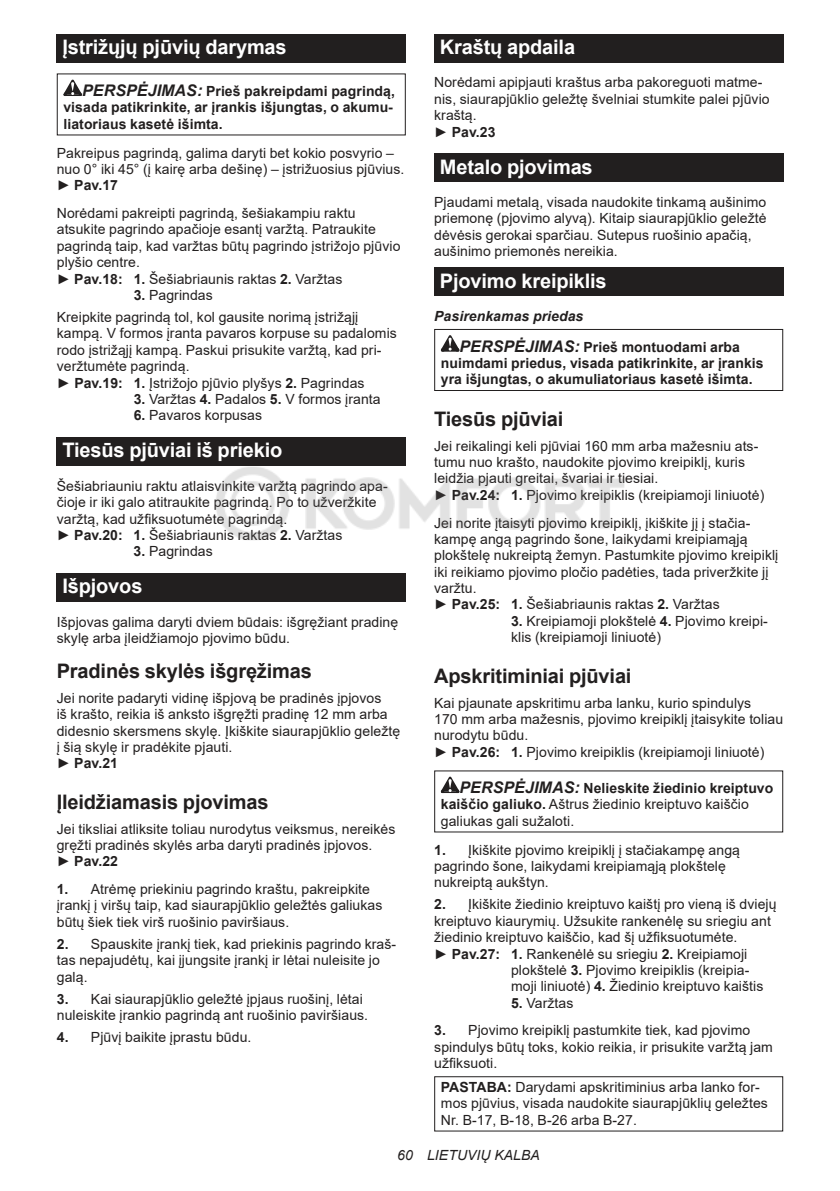
<style>
.page{position:relative;width:840px;height:1191px;background:#fff}
.page>*{position:absolute;margin:0;border:0;box-sizing:border-box;transform-origin:0 0}
.t1{font:700 20px "Arial";letter-spacing:-.01em;color:#fff}
.t2{font:700 20px "Arial";letter-spacing:-.01em;color:#221f1f}
.t3{font:14px/16.4px "Arial";letter-spacing:.005em;color:#221f1f}
.t4{font:700 14px/16.4px "Arial";letter-spacing:.005em;color:#221f1f}
.t5{font:italic 700 14px/30.6px "Arial";letter-spacing:.005em;color:#221f1f}
.t6{font:italic 14px "Arial";letter-spacing:.005em;color:#221f1f}
.s1{font-style:italic;font-size:16px}
.s2{font-weight:700}
.s3{font-size:16px}
.s4{font-style:normal}
.s5{font-weight:700;font-style:italic;font-size:16px}
</style>
<div class="page">
<div style="left:57px;top:34px;width:348px;height:29px;background:#221f1f"></div>
<svg style="left:63px;top:80px;width:19px;height:16px"></svg>
<div style="left:57px;top:437px;width:348px;height:29px;background:#221f1f"></div>
<div style="left:57px;top:573px;width:348px;height:29px;background:#221f1f"></div>
<div style="left:434px;top:34px;width:348px;height:29px;background:#221f1f"></div>
<div style="left:434px;top:154px;width:348px;height:28px;background:#221f1f"></div>
<div style="left:434px;top:267px;width:348px;height:29px;background:#221f1f"></div>
<svg style="left:440px;top:335px;width:19px;height:16px"></svg>
<div style="left:434px;top:329px;width:348px;height:62px;border:1px solid #221f1f"></div>
<svg style="left:440px;top:776px;width:19px;height:17px"></svg>
<div style="left:434px;top:1076px;width:348px;height:55px;border:1px solid #221f1f"></div>
<img style="left:216px;top:457px;width:409px;height:83px">
<h1 class="t1" style="left:62px;top:33px;width:226px">Įstrižųjų pjūvių darymas</h1>
<p class="t4" style="left:63px;top:83px;width:333px;text-indent:19px"><span class="s1">PERSPĖJIMAS:</span> Prieš pakreipdami pagrindą, visada patikrinkite, ar įrankis išjungtas, o akumu&shy;liatoriaus kasetė išimta.</p>
<p class="t3" style="left:57px;top:144px;width:349px">Pakreipus pagrindą, galima daryti bet kokio posvyrio – nuo 0° iki 45° (į kairę arba dešinę) – įstrižuosius pjūvius. ► <span class="s2">Pav.17</span></p>
<p class="t3" style="left:57px;top:205px;width:345px">Norėdami pakreipti pagrindą, šešiakampiu raktu atsukite pagrindo apačioje esantį varžtą. Patraukite pagrindą taip, kad varžtas būtų pagrindo įstrižojo pjūvio plyšio centre.<br>► <span class="s2">Pav.18: 1.</span> Šešiabriaunis raktas <span class="s2">2.</span> Varžtas</p>
<p class="t3" style="left:57px;top:284px;width:303px;line-height:22px;text-indent:77px"><span class="s2">3.</span> Pagrindas<br>Kreipkite pagrindą tol, kol gausite norimą įstrižąjį</p>
<p class="t3" style="left:57px;top:325px;width:341px">kampą. V formos įranta pavaros korpuse su padalomis rodo įstrižąjį kampą. Paskui prisukite varžtą, kad pri&shy;veržtumėte pagrindą.<br>► <span class="s2">Pav.19: 1.</span> Įstrižojo pjūvio plyšys <span class="s2">2.</span> Pagrindas</p>
<p class="t3" style="left:134px;top:391px;width:248px"><span class="s2">3.</span> Varžtas <span class="s2">4.</span> Padalos <span class="s2">5.</span> V formos įranta</p>
<p class="t3" style="left:134px;top:407px;width:130px"><span class="s2">6.</span> Pavaros korpusas</p>
<h1 class="t1" style="left:62px;top:436px;width:221px">Tiesūs pjūviai iš priekio</h1>
<p class="t3" style="left:57px;top:477px;width:332px">Šešiabriauniu raktu atlaisvinkite varžtą pagrindo apa&shy;čioje ir iki galo atitraukite pagrindą. Po to užveržkite varžtą, kad užfiksuotumėte pagrindą.<br>► <span class="s2">Pav.20: 1.</span> Šešiabriaunis raktas <span class="s2">2.</span> Varžtas</p>
<p class="t3" style="left:133px;top:543px;width:81px"><span class="s2">3.</span> Pagrindas</p>
<h1 class="t1" style="left:62px;top:572px;width:81px">Išpjovos</h1>
<p class="t3" style="left:57px;top:613px;width:343px">Išpjovas galima daryti dviem būdais: išgręžiant pradinę skylę arba įleidžiamojo pjovimo būdu.</p>
<h1 class="t2" style="left:57px;top:656px;width:256px">Pradinės skylės išgręžimas</h1>
<p class="t3" style="left:57px;top:689px;width:345px">Jei norite padaryti vidinę išpjovą be pradinės įpjovos<br>iš krašto, reikia iš anksto išgręžti pradinę 12 mm arba didesnio skersmens skylę. Įkiškite siaurapjūklio geležtę į šią skylę ir pradėkite pjauti.<br>► <span class="s2">Pav.21</span></p>
<h1 class="t2" style="left:57px;top:787px;width:213px">Įleidžiamasis pjovimas</h1>
<p class="t3" style="left:57px;top:820px;width:340px">Jei tiksliai atliksite toliau nurodytus veiksmus, nereikės gręžti pradinės skylės arba daryti pradinės įpjovos.<br>► <span class="s2">Pav.22</span></p>
<p class="t3" style="left:57px;top:881px;width:327px"><span class="s2">1.</span> Atrėmę priekiniu pagrindo kraštu, pakreipkite įrankį į viršų taip, kad siaurapjūklio geležtės galiukas būtų šiek tiek virš ruošinio paviršiaus.</p>
<p class="t3" style="left:57px;top:935px;width:341px"><span class="s2">2.</span> Spauskite įrankį tiek, kad priekinis pagrindo kraš&shy;tas nepajudėtų, kai įjungsite įrankį ir lėtai nuleisite jo galą.</p>
<p class="t3" style="left:57px;top:990px;width:313px"><span class="s2">3.</span> Kai siaurapjūklio geležtė įpjaus ruošinį, lėtai nuleiskite įrankio pagrindą ant ruošinio paviršiaus.</p>
<p class="t3" style="left:57px;top:1029px;width:196px"><span class="s2">4.</span> Pjūvį baikite įprastu būdu.</p>
<h1 class="t1" style="left:439px;top:33px;width:137px">Kraštų apdaila</h1>
<p class="t3" style="left:434px;top:74px;width:337px">Norėdami apipjauti kraštus arba pakoreguoti matme&shy;nis, siaurapjūklio geležtę švelniai stumkite palei pjūvio kraštą.<br>► <span class="s2">Pav.23</span></p>
<h1 class="t1" style="left:439px;top:159px;width:154px">Metalo pjovimas</h1>
<p class="t3" style="left:434px;top:194px;width:334px">Pjaudami metalą, visada naudokite tinkamą aušinimo priemonę (pjovimo alyvą). Kitaip siaurapjūklio geležtė dėvėsis gerokai sparčiau. Sutepus ruošinio apačią, aušinimo priemonės nereikia.</p>
<h1 class="t1" style="left:439px;top:272px;width:168px">Pjovimo kreipiklis</h1>
<p class="t5" style="left:459px;top:302px;width:282px;text-indent:-25px">Pasirenkamas priedas<br><span class="s3">PERSPĖJIMAS:</span> <span class="s4">Prieš montuodami arba</span></p>
<p class="t4" style="left:440px;top:355px;width:324px">nuimdami priedus, visada patikrinkite, ar įrankis yra išjungtas, o akumuliatoriaus kasetė išimta.</p>
<h1 class="t2" style="left:434px;top:404px;width:131px">Tiesūs pjūviai</h1>
<p class="t3" style="left:434px;top:437px;width:331px">Jei reikalingi keli pjūviai 160 mm arba mažesniu ats&shy;tumu nuo krašto, naudokite pjovimo kreipiklį, kuris leidžia pjauti greitai, švariai ir tiesiai.<br>► <span class="s2">Pav.24: 1.</span> Pjovimo kreipiklis (kreipiamoji liniuotė)</p>
<p class="t3" style="left:434px;top:514px;width:345px">Jei norite įtaisyti pjovimo kreipiklį, įkiškite jį į stačia&shy;kampę angą pagrindo šone, laikydami kreipiamąją plokštelę nukreiptą žemyn. Pastumkite pjovimo kreipiklį iki reikiamo pjovimo pločio padėties, tada priveržkite jį varžtu.<br>► <span class="s2">Pav.25: 1.</span> Šešiabriaunis raktas <span class="s2">2.</span> Varžtas</p>
<p class="t3" style="left:510px;top:612px;width:258px"><span class="s2">3.</span> Kreipiamoji plokštelė <span class="s2">4.</span> Pjovimo kreipi&shy;klis (kreipiamoji liniuotė)</p>
<h1 class="t2" style="left:434px;top:661px;width:199px">Apskritiminiai pjūviai</h1>
<p class="t3" style="left:434px;top:694px;width:350px">Kai pjaunate apskritimu arba lanku, kurio spindulys<br>170 mm arba mažesnis, pjovimo kreipiklį įtaisykite toliau nurodytu būdu.<br>► <span class="s2">Pav.26: 1.</span> Pjovimo kreipiklis (kreipiamoji liniuotė)</p>
<p class="t3" style="left:440px;top:780px;width:334px;text-indent:19px"><span class="s5">PERSPĖJIMAS:</span> <span class="s2">Nelieskite žiedinio kreiptuvo kaiščio galiuko.</span> Aštrus žiedinio kreiptuvo kaiščio galiukas gali sužaloti.</p>
<p class="t3" style="left:434px;top:841px;width:307px"><span class="s2">1.</span> Įkiškite pjovimo kreipiklį į stačiakampę angą pagrindo šone, laikydami kreipiamąją plokštelę nukreiptą aukštyn.</p>
<p class="t3" style="left:434px;top:896px;width:344px"><span class="s2">2.</span> Įkiškite žiedinio kreiptuvo kaištį pro vieną iš dviejų</p>
<p class="t3" style="left:434px;top:912px;width:338px">kreiptuvo kiaurymių. Užsukite rankenėlę su sriegiu ant</p>
<p class="t3" style="left:434px;top:929px;width:304px">žiedinio kreiptuvo kaiščio, kad šį užfiksuotumėte.</p>
<p class="t3" style="left:434px;top:945px;width:314px">► <span class="s2">Pav.27: 1.</span> Rankenėlė su sriegiu <span class="s2">2.</span> Kreipiamoji</p>
<p class="t3" style="left:511px;top:961px;width:240px">plokštelė <span class="s2">3.</span> Pjovimo kreipiklis (kreipia-</p>
<p class="t3" style="left:511px;top:978px;width:253px">moji liniuotė) <span class="s2">4.</span> Žiedinio kreiptuvo kaištis</p>
<p class="t3" style="left:511px;top:994px;width:64px"><span class="s2">5.</span> Varžtas</p>
<p class="t3" style="left:434px;top:1022px;width:340px"><span class="s2">3.</span> Pjovimo kreipiklį pastumkite tiek, kad pjovimo spindulys būtų toks, kokio reikia, ir prisukite varžtą jam užfiksuoti.</p>
<p class="t3" style="left:440px;top:1078px;width:328px"><span class="s2">PASTABA:</span> Darydami apskritiminius arba lanko for&shy;mos pjūvius, visada naudokite siaurapjūklių geležtes<br>Nr. B-17, B-18, B-26 arba B-27.</p>
<p class="t6" style="left:397px;top:1147px;width:144px">60 LIETUVIŲ KALBA</p>
</div>
